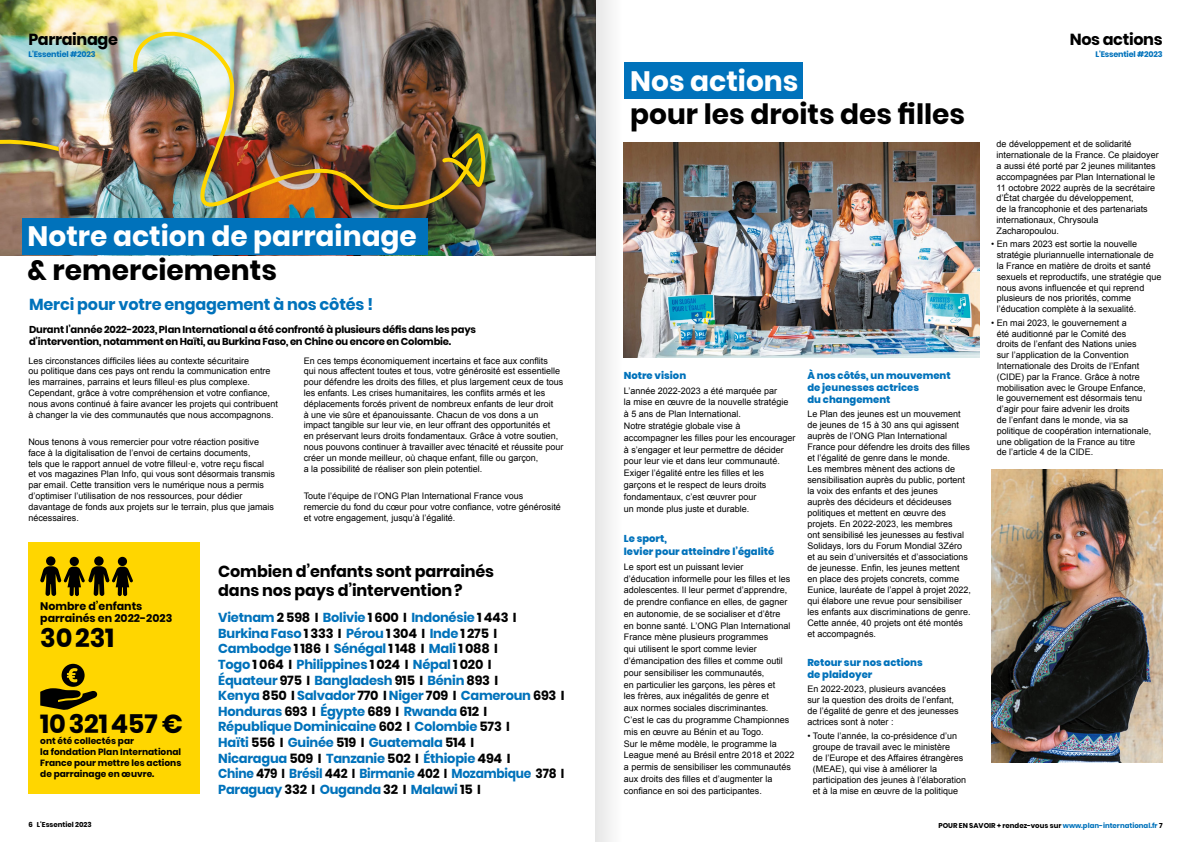
<style>
.page{position:relative;width:1191px;height:842px;background:#fff}
.page>*{position:absolute;margin:0;border:0;box-sizing:border-box;transform-origin:0 0}
.t1{font:700 28px "Poppins";color:#000}
.t2{font:700 28px "Poppins";color:#fff}
.t3{font:700 26px "Poppins";letter-spacing:-.01em;color:#000}
.t4{font:700 16px/19.2px "Poppins";letter-spacing:-.01em;color:#000}
.t5{font:700 16px "Poppins";letter-spacing:-.01em;color:#0072bb}
.t6{font:700 13px/15.6px "Poppins";letter-spacing:-.02em;color:#0072bb}
.t7{font:700 11px/12px "Poppins";color:#000}
.t8{font:700 10px/12px "Poppins";letter-spacing:-.02em;color:#000}
.t9{font:800 10px/12.2px "Poppins";color:#0072bb}
.t10{font:9px/10.8px "Arial";color:#000}
.t11{font:700 9px/10.8px "Poppins";color:#000}
.t12{font:700 8px "Poppins";letter-spacing:-.02em;color:#0072bb}
.t13{font:700 7px "Poppins";color:#000}
.s1{color:#000}
.s2{color:#0072bb}
</style>
<div class="page">
<img style="left:200px;top:0;width:395px;height:255px">
<svg style="left:475px;top:130px;width:14px;height:62px"></svg>
<img style="left:200px;top:14px;width:275px;height:221px">
<img style="left:0;top:0;width:200px;height:255px">
<div style="left:624px;top:62px;width:178px;height:37px;background:#0072bb"></div>
<div style="left:28px;top:543px;width:172px;height:251px;background:#ffd600"></div>
<div style="left:23px;top:219px;width:405px;height:36px;background:#0072bb"></div>
<div style="left:46px;top:556px;width:9px;height:10px;background:#000;border-radius:50%"></div>
<div style="left:70px;top:557px;width:9px;height:9px;background:#000;border-radius:50%"></div>
<svg style="left:94px;top:556px;width:10px;height:10px"></svg>
<svg style="left:40px;top:566px;width:93px;height:30px"></svg>
<div style="left:118px;top:557px;width:9px;height:9px;background:#000;border-radius:50%"></div>
<svg style="left:40px;top:664px;width:58px;height:46px"></svg>
<img style="left:624px;top:143px;width:355px;height:214px">
<img style="left:991px;top:469px;width:171px;height:293px">
<div style="left:595px;top:0;width:27px;height:842px;background:#f0f0f0"></div>
<h3 class="t4" style="left:28px;top:30px;width:91px">Parrainage</h3>
<p class="t12" style="left:28px;top:49px;width:69px">L'Essentiel #2023</p>
<h1 class="t2" style="left:28px;top:220px;width:391px">Notre action de parrainage</h1>
<h1 class="t1" style="left:28px;top:254px;width:251px">&amp; remerciements</h1>
<h3 class="t5" style="left:29px;top:295px;width:346px">Merci pour votre engagement à nos côtés !</h3>
<p class="t8" style="left:29px;top:323px;width:448px">Durant l’année 2022-2023, Plan International a été confronté à plusieurs défis dans les pays d’intervention, notamment en Haïti, au Burkina Faso, en Chine ou encore en Colombie.</p>
<p class="t10" style="left:28px;top:355px;width:251px">Les circonstances difficiles liées au contexte sécuritaire<br>ou politique dans ces pays ont rendu la communication entre les marraines, parrains et leurs filleul·es plus complexe.<br>Cependant, grâce à votre compréhension et votre confiance, nous avons continué à faire avancer les projets qui contribuent à changer la vie des communautés que nous accompagnons.</p>
<p class="t10" style="left:28px;top:436px;width:248px">Nous tenons à vous remercier pour votre réaction positive face à la digitalisation de l’envoi de certains documents,<br>tels que le rapport annuel de votre filleul·e, votre reçu fiscal<br>et vos magazines Plan Info, qui vous sont désormais transmis par email. Cette transition vers le numérique nous a permis d’optimiser l’utilisation de nos ressources, pour dédier davantage de fonds aux projets sur le terrain, plus que jamais nécessaires.</p>
<p class="t10" style="left:304px;top:355px;width:261px">En ces temps économiquement incertains et face aux conflits<br>qui nous affectent toutes et tous, votre générosité est essentielle pour défendre les droits des filles, et plus largement ceux de tous les enfants. Les crises humanitaires, les conflits armés et les déplacements forcés privent de nombreux enfants de leur droit<br>à une vie sûre et épanouissante. Chacun de vos dons a un impact tangible sur leur vie, en leur offrant des opportunités et<br>en préservant leurs droits fondamentaux. Grâce à votre soutien, nous pouvons continuer à travailler avec ténacité et réussite pour créer un monde meilleur, où chaque enfant, fille ou garçon,<br>a la possibilité de réaliser son plein potentiel.</p>
<p class="t10" style="left:304px;top:490px;width:259px">Toute l’équipe de l’ONG Plan International France vous<br>remercie du fond du cœur pour votre confiance, votre générosité et votre engagement, jusqu’à l’égalité.</p>
<p class="t7" style="left:40px;top:600px;width:134px">Nombre d’enfants parrainés en 2022-2023</p>
<h2 class="t3" style="left:40px;top:623px;width:76px">30231</h2>
<h2 class="t3" style="left:40px;top:709px;width:144px">10321457 €</h2>
<p class="t11" style="left:40px;top:736px;width:143px">ont été collectés par<br>la fondation Plan International<br>France pour mettre les actions de parrainage en œuvre.</p>
<h3 class="t4" style="left:218px;top:562px;width:277px">Combien d’enfants sont parrainés dans nos pays d’intervention?</h3>
<p class="t6" style="left:218px;top:610px;width:348px">Vietnam <span class="s1">2 598 I</span> Bolivie <span class="s1">1 600 I</span> Indonésie <span class="s1">1 443 I </span>Burkina Faso <span class="s1">1 333 I</span> Pérou <span class="s1">1 304 I</span> Inde <span class="s1">1 275 I </span>Cambodge <span class="s1">1 186 I</span> Sénégal <span class="s1">1 148 I</span> Mali <span class="s1">1 088 I<br></span>Togo <span class="s1">1 064 I</span> Philippines <span class="s1">1 024 I</span> Népal <span class="s1">1 020 I<br></span>Équateur <span class="s1">975 I</span> Bangladesh <span class="s1">915 I</span> Bénin <span class="s1">893 I<br></span>Kenya <span class="s1">850 I</span> Salvador <span class="s1">770 I</span> Niger <span class="s1">709 I</span> Cameroun <span class="s1">693 I </span>Honduras <span class="s1">693 I</span> Égypte <span class="s1">689 I</span> Rwanda <span class="s1">612 I<br></span>République Dominicaine <span class="s1">602 I</span> Colombie <span class="s1">573 I<br></span>Haïti <span class="s1">556 I</span> Guinée <span class="s1">519 I</span> Guatemala <span class="s1">514 I<br></span>Nicaragua <span class="s1">509 I</span> Tanzanie <span class="s1">502 I</span> Éthiopie <span class="s1">494 I<br></span>Chine <span class="s1">479 I</span> Brésil <span class="s1">442 I</span> Birmanie <span class="s1">402 I</span> Mozambique <span class="s1">378 I </span>Paraguay <span class="s1">332 I</span> Ouganda <span class="s1">32 I</span> Malawi <span class="s1">15 I</span></p>
<h1 class="t2" style="left:630px;top:65px;width:170px">Nos actions</h1>
<h1 class="t1" style="left:630px;top:98px;width:336px">pour les droits des filles</h1>
<p class="t9" style="left:624px;top:369px;width:64px">Notre vision</p>
<p class="t10" style="left:624px;top:385px;width:173px;line-height:11.8px">L’année 2022-2023 a été marquée par<br>la mise en œuvre de la nouvelle stratégie à 5 ans de Plan International.<br>Notre stratégie globale vise à accompagner les filles pour les encourager à s’engager et leur permettre de décider pour leur vie et dans leur communauté.<br>Exiger l’égalité entre les filles et les garçons et le respect de leurs droits fondamentaux, c’est œuvrer pour<br>un monde plus juste et durable.</p>
<p class="t9" style="left:624px;top:532px;width:152px;line-height:13px">Le sport,<br>levier pour atteindre l’égalité</p>
<p class="t10" style="left:624px;top:561px;width:172px;line-height:11.8px">Le sport est un puissant levier<br>d’éducation informelle pour les filles et les adolescentes. Il leur permet d’apprendre, de prendre confiance en elles, de gagner en autonomie, de se socialiser et d’être<br>en bonne santé. L’ONG Plan International France mène plusieurs programmes<br>qui utilisent le sport comme levier d’émancipation des filles et comme outil pour sensibiliser les communautés,<br>en particulier les garçons, les pères et<br>les frères, aux inégalités de genre et<br>aux normes sociales discriminantes.<br>C’est le cas du programme Championnes mis en œuvre au Bénin et au Togo.<br>Sur le même modèle, le programme la League mené au Brésil entre 2018 et 2022 a permis de sensibiliser les communautés aux droits des filles et d’augmenter la confiance en soi des participantes.</p>
<p class="t9" style="left:807px;top:369px;width:145px">À nos côtés, un mouvement de jeunesses actrices<br>du changement</p>
<p class="t10" style="left:807px;top:409px;width:165px">Le Plan des jeunes est un mouvement de jeunes de 15 à 30 ans qui agissent auprès de l’ONG Plan International France pour défendre les droits des filles et l’égalité de genre dans le monde.<br>Les membres mènent des actions de sensibilisation auprès du public, portent la voix des enfants et des jeunes<br>auprès des décideurs et décideuses politiques et mettent en œuvre des projets. En 2022-2023, les membres<br>ont sensibilisé les jeunesses au festival Solidays, lors du Forum Mondial 3Zéro et au sein d’universités et d’associations de jeunesse. Enfin, les jeunes mettent en place des projets concrets, comme Eunice, lauréate de l’appel à projet 2022, qui élabore une revue pour sensibiliser les enfants aux discriminations de genre.<br>Cette année, 40 projets ont été montés et accompagnés.</p>
<p class="t9" style="left:807px;top:656px;width:117px">Retour sur nos actions de plaidoyer</p>
<p class="t10" style="left:807px;top:683px;width:153px">En 2022-2023, plusieurs avancées sur la question des droits de l’enfant, de l’égalité de genre et des jeunesses actrices sont à noter :</p>
<p class="t10" style="left:813px;top:730px;width:155px;text-indent:-5px">• Toute l’année, la co-présidence d’un groupe de travail avec le ministère<br>de l’Europe et des Affaires étrangères (MEAE), qui vise à améliorer la participation des jeunes à l’élaboration et à la mise en œuvre de la politique</p>
<h3 class="t4" style="left:1069px;top:30px;width:94px">Nos actions</h3>
<p class="t12" style="left:1095px;top:49px;width:69px">L'Essentiel #2023</p>
<p class="t10" style="left:996px;top:139px;width:164px">de développement et de solidarité internationale de la France. Ce plaidoyer a aussi été porté par 2 jeunes militantes accompagnées par Plan International le 11 octobre 2022 auprès de la secrétaire d’État chargée du développement,<br>de la francophonie et des partenariats internationaux, Chrysoula Zacharopoulou.</p>
<p class="t10" style="left:996px;top:239px;width:166px;text-indent:-6px">• En mars 2023 est sortie la nouvelle stratégie pluriannuelle internationale de la France en matière de droits et santé sexuels et reproductifs, une stratégie que nous avons influencée et qui reprend plusieurs de nos priorités, comme l’éducation complète à la sexualité.</p>
<p class="t10" style="left:996px;top:317px;width:156px;text-indent:-6px">• En mai 2023, le gouvernement a<br>été auditionné par le Comité des<br>droits de l’enfant des Nations unies sur l’application de la Convention Internationale des Droits de l’Enfant (CIDE) par la France. Grâce à notre mobilisation avec le Groupe Enfance, le gouvernement est désormais tenu d’agir pour faire advenir les droits<br>de l’enfant dans le monde, via sa politique de coopération internationale, une obligation de la France au titre<br>de l’article 4 de la CIDE.</p>
<p class="t13" style="left:28px;top:821px;width:65px">6 L'Essentiel 2023</p>
<p class="t13" style="left:938px;top:821px;width:226px">POUR EN SAVOIR + rendez-vous sur <span class="s2">www.plan-international.fr</span> 7</p>
</div>
